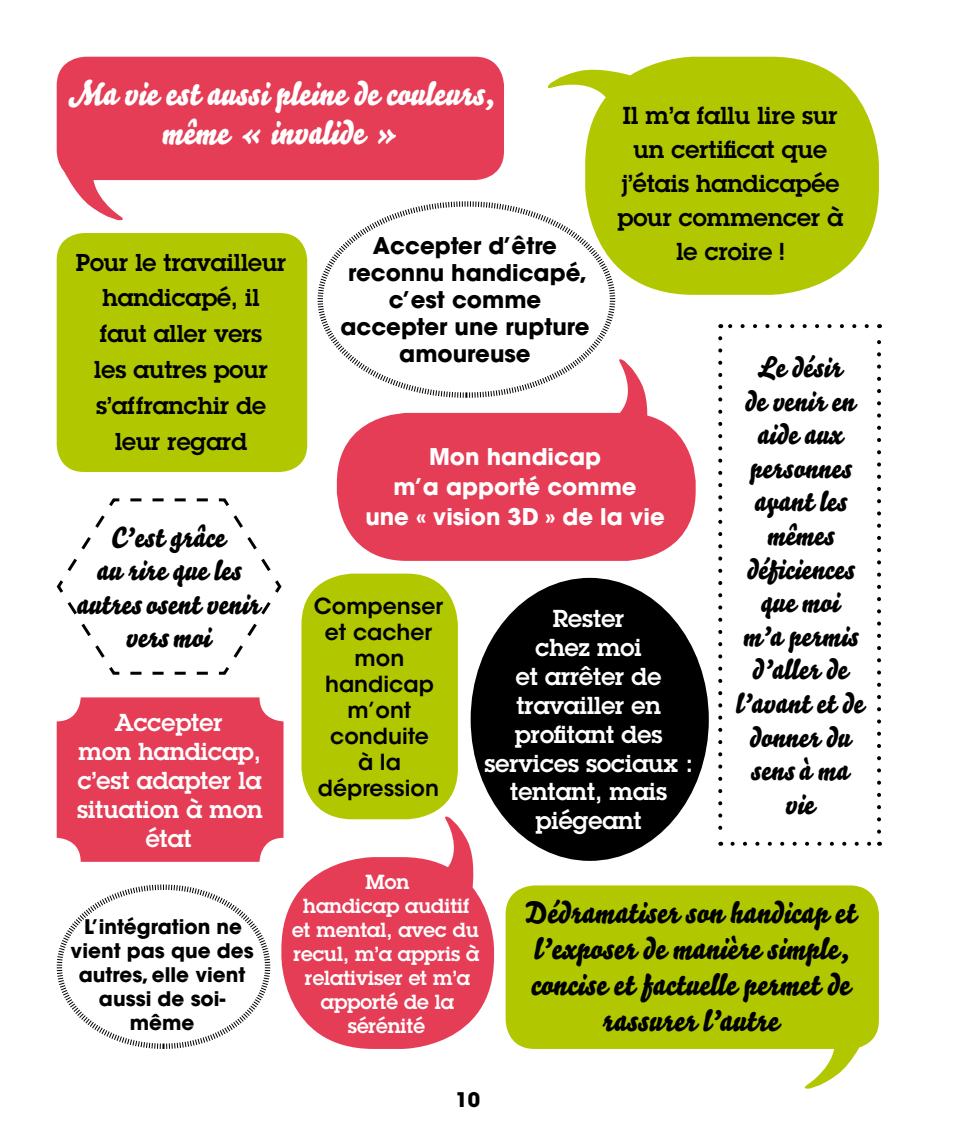
<style>
.page{position:relative;width:964px;height:1134px;background:#fff}
.page>*{position:absolute;margin:0;border:0;box-sizing:border-box;transform-origin:0 0}
.t1{font:32.6px/39.2px "Bello Script";color:#fff;text-align:center}
.t2{font:30px/36px "Bello Script";color:#000;text-align:center}
.t3{font:28px/33.6px "Bello Script";color:#000;text-align:center}
.t4{font:600 24px/28.8px "Lubalin Graph";color:#fff;text-align:center}
.t5{font:600 24px/34px "Lubalin Graph";color:#000;text-align:center}
.t6{font:600 23.8px/35.8px "Lubalin Graph";color:#000;text-align:center}
.t7{font:700 22.8px/27px "ITC Avant Garde Std";color:#000;text-align:center}
.t8{font:700 22.8px/30px "ITC Avant Garde Std";color:#fff;text-align:center}
.t9{font:600 22px/26px "ITC Avant Garde Std";color:#000;text-align:center}
.t10{font:600 20px/24px "Lubalin Graph";color:#fff;text-align:center}
.t11{font:700 20px/24px "ITC Avant Garde Std";color:#000;text-align:center}
</style>
<div class="page">
<svg style="left:56px;top:498px;width:226px;height:177px"></svg>
<svg style="left:547px;top:69px;width:88px;height:28px"></svg>
<svg style="left:59px;top:163px;width:65px;height:58px"></svg>
<svg style="left:804px;top:1042px;width:65px;height:47px"></svg>
<div style="left:585px;top:57px;width:294px;height:238px;background:#b1c800;border-radius:108px"></div>
<div style="left:57px;top:57px;width:447px;height:123px;background:#e63d56;border-radius:29px"></div>
<div style="left:506px;top:885px;width:373px;height:164px;background:#b1c800;border-radius:29px"></div>
<div style="left:301px;top:574px;width:157px;height:245px;background:#b1c800;border-radius:51px"></div>
<div style="left:57px;top:233px;width:250px;height:239px;background:#b1c800;border-radius:27px"></div>
<svg style="left:618px;top:359px;width:32px;height:58px"></svg>
<div style="left:337px;top:413px;width:359px;height:148px;background:#e63d56;border-radius:70px"></div>
<svg style="left:444px;top:816px;width:32px;height:76px"></svg>
<div style="left:281px;top:857px;width:213px;height:192px;background:#e63d56;border-radius:92px"></div>
<svg style="left:317px;top:200px;width:299px;height:198px"></svg>
<svg style="left:56px;top:884px;width:215px;height:165px"></svg>
<svg style="left:732px;top:842px;width:140px;height:4px"></svg>
<svg style="left:718px;top:338px;width:4px;height:508px"></svg>
<svg style="left:877px;top:324px;width:4px;height:508px"></svg>
<svg style="left:720px;top:324px;width:147px;height:4px"></svg>
<div style="left:471px;top:578px;width:238px;height:283px;background:#000;border-radius:50%"></div>
<div style="left:57px;top:697px;width:226px;height:165px;background:#e63d56;border-radius:24px"></div>
<p class="t1" style="left:69px;top:74px;width:428px">Ma vie est aussi pleine de couleurs, même « invalide »</p>
<p class="t5" style="left:617px;top:98px;width:227px">Il m’a fallu lire sur un certificat que j’étais handicapée pour commencer à le croire !</p>
<p class="t7" style="left:340px;top:232px;width:251px">Accepter d’être reconnu handicapé, c’est comme accepter une rupture amoureuse</p>
<p class="t6" style="left:76px;top:244px;width:212px">Pour le travailleur handicapé, il<br>faut aller vers<br>les autres pour s’affranchir de leur regard</p>
<p class="t3" style="left:735px;top:351px;width:129px">Le désir<br>de venir en aide aux personnes ayant les mêmes déficiences que moi<br>m’a permis d’aller de l’avant et de donner du sens à ma vie</p>
<p class="t8" style="left:365px;top:442px;width:301px">Mon handicap<br>m’a apporté comme<br>une « vision 3D » de la vie</p>
<p class="t3" style="left:76px;top:520px;width:185px">C’est grâce<br>au rire que les autres osent venir vers moi</p>
<p class="t9" style="left:314px;top:592px;width:131px">Compenser et cacher mon handicap m’ont conduite<br>à la dépression</p>
<p class="t4" style="left:484px;top:604px;width:210px">Rester<br>chez moi<br>et arrêter de travailler en profitant des services sociaux : tentant, mais piégeant</p>
<p class="t4" style="left:77px;top:708px;width:187px">Accepter<br>mon handicap, c’est adapter la situation à mon état</p>
<p class="t11" style="left:71px;top:914px;width:185px">L’intégration ne vient pas que des autres, elle vient aussi de soi&shy;même</p>
<p class="t10" style="left:292px;top:869px;width:189px">Mon<br>handicap auditif et mental, avec du recul, m’a appris à relativiser et m’a apporté de la sérénité</p>
<p class="t11" style="left:455px;top:1087px;width:26px">10</p>
<p class="t2" style="left:525px;top:894px;width:332px">Dédramatiser son handicap et l’exposer de manière simple, concise et factuelle permet de rassurer l’autre</p>
</div>
